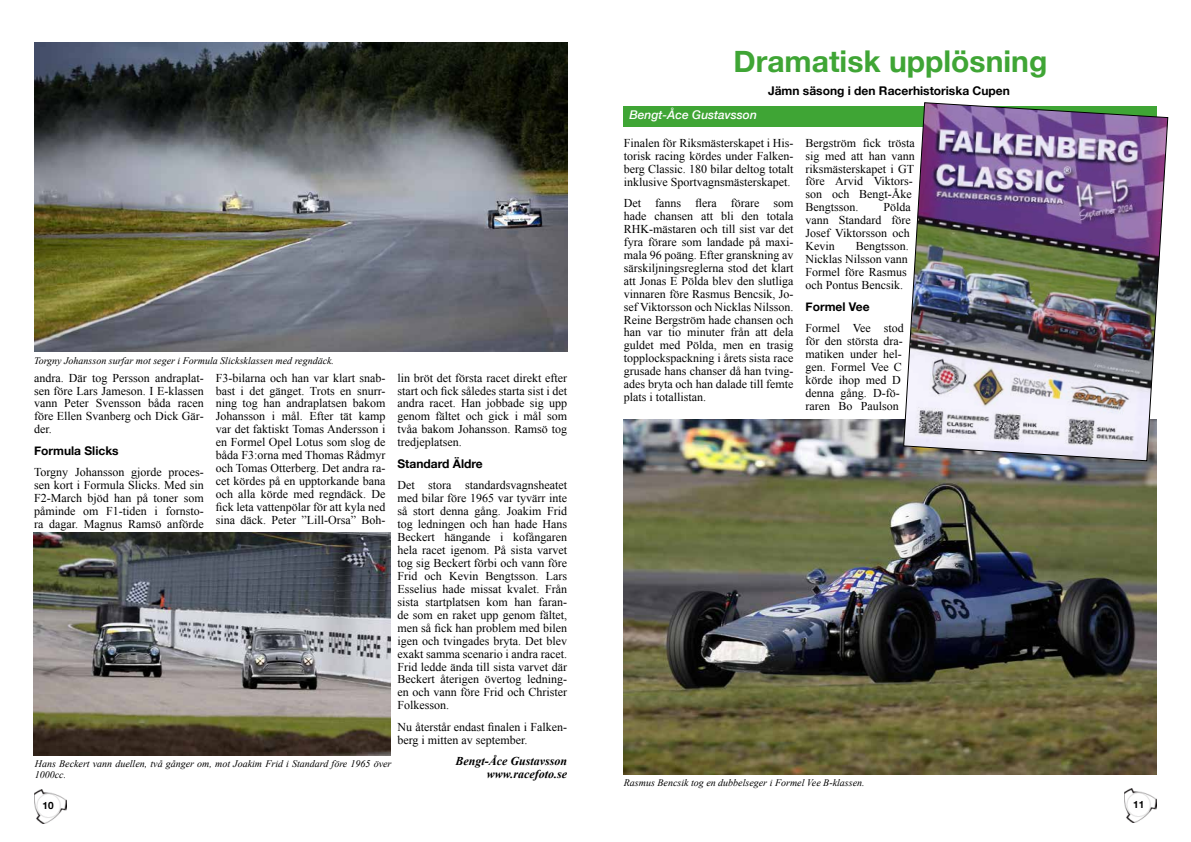
<style>
.page{position:relative;width:1191px;height:842px;background:#fff}
.page>*{position:absolute;margin:0;border:0;box-sizing:border-box;transform-origin:0 0}
.t1{font:700 30px "Helvetica Neue";color:#3fa535}
.t2{font:12px/12.9px "Times New Roman";color:#000;text-align:justify}
.t3{font:700 12px "Helvetica Neue";color:#000}
.t4{font:italic 700 12px/12.9px "Times New Roman";color:#000;text-align:right}
.t5{font:italic 500 12px "Helvetica Neue";color:#fff}
.t6{font:italic 10px/10.8px "Times New Roman";color:#000}
.t7{font:700 10px "Helvetica Neue";color:#000}
</style>
<div class="page">
<img style="left:34px;top:789px;width:32px;height:34px">
<img style="left:1124px;top:789px;width:33px;height:34px">
<img style="left:34px;top:43px;width:533px;height:308px">
<img style="left:33px;top:533px;width:357px;height:222px">
<div style="left:624px;top:106px;width:533px;height:21px;background:#3fa535"></div>
<img style="left:624px;top:419px;width:533px;height:355px">
<img style="left:902px;top:102px;width:266px;height:360px">
<p class="t6" style="left:34px;top:355px;width:301px">Torgny Johansson surfar mot seger i Formula Slicksklassen med regndäck.</p>
<p class="t2" style="left:216px;top:371px;width:171px">F3-bilarna och han var klart snab&shy;bast i det gänget. Trots en snurr&shy;ning tog han andraplatsen bakom Johansson i mål. Efter tät kamp var det faktiskt Tomas Andersson i en Formel Opel Lotus som slog de båda F3:orna med Thomas Rådmyr och Tomas Otterberg. Det andra ra&shy;cet kördes på en upptorkande bana och alla körde med regndäck. De fick leta vattenpölar för att kyla ned sina däck. Peter ”Lill-Orsa” Boh-</p>
<p class="t2" style="left:397px;top:371px;width:171px">lin bröt det första racet direkt efter start och fick således starta sist i det andra racet. Han jobbade sig upp genom fältet och gick i mål som tvåa bakom Johansson. Ramsö tog tredjeplatsen.</p>
<p class="t2" style="left:34px;top:371px;width:171px">andra. Där tog Persson andraplat&shy;sen före Lars Jameson. I E-klassen vann Peter Svensson båda racen före Ellen Svanberg och Dick Gär&shy;der.</p>
<p class="t3" style="left:34px;top:441px;width:86px">Formula Slicks</p>
<p class="t2" style="left:34px;top:466px;width:171px">Torgny Johansson gjorde proces&shy;sen kort i Formula Slicks. Med sin F2-March bjöd han på toner som påminde om F1-tiden i fornsto&shy;ra dagar. Magnus Ramsö anförde</p>
<p class="t3" style="left:397px;top:454px;width:87px">Standard Äldre</p>
<p class="t2" style="left:397px;top:479px;width:171px">Det stora standardsvagnsheatet med bilar före 1965 var tyvärr inte så stort denna gång. Joakim Frid tog ledningen och han hade Hans Beckert hängande i kofångaren hela racet igenom. På sista varvet tog sig Beckert förbi och vann före Frid och Kevin Bengtsson. Lars Esselius hade missat kvalet. Från sista startplatsen kom han faran&shy;de som en raket upp genom fältet, men så fick han problem med bilen igen och tvingades bryta. Det blev exakt samma scenario i andra racet.<br>Frid ledde ända till sista varvet där Beckert återigen övertog ledning&shy;en och vann före Frid och Christer Folkesson.</p>
<p class="t2" style="left:397px;top:720px;width:171px">Nu återstår endast finalen i Falken&shy;berg i mitten av september.</p>
<p class="t4" style="left:455px;top:754px;width:113px">Bengt-Åce Gustavsson www.racefoto.se</p>
<p class="t6" style="left:35px;top:758px;width:358px">Hans Beckert vann duellen, två gånger om, mot Joakim Frid i Standard före 1965 över<br>1000cc.</p>
<h1 class="t1" style="left:733px;top:38px;width:315px">Dramatisk upplösning</h1>
<p class="t3" style="left:768px;top:81px;width:243px">Jämn säsong i den Racerhistoriska Cupen</p>
<p class="t5" style="left:629px;top:105px;width:129px">Bengt-Åce Gustavsson</p>
<p class="t2" style="left:624px;top:136px;width:171px">Finalen för Riksmästerskapet i His&shy;torisk racing kördes under Falken&shy;berg Classic. 180 bilar deltog totalt inklusive Sportvagnsmästerskapet.</p>
<p class="t2" style="left:624px;top:196px;width:171px">Det fanns flera förare som hade chansen att bli den totala RHK-mästaren och till sist var det fyra förare som landade på maxi&shy;mala 96 poäng. Efter granskning av särskiljningsreglerna stod det klart att Jonas E Pölda blev den slutliga vinnaren före Rasmus Bencsik, Jo&shy;sef Viktorsson och Nicklas Nilsson.<br>Reine Bergström hade chansen och han var tio minuter från att dela guldet med Pölda, men en trasig topplockspackning i årets sista race grusade hans chanser då han tving&shy;ades bryta och han dalade till femte plats i totallistan.</p>
<p class="t2" style="left:805px;top:136px;width:111px;text-align:left">Bergström fick trösta sig med att han vann riksmästerskapet i GT före Arvid Viktors&shy;son och Bengt-Åke<br>Bengtsson.</p>
<p class="t2" style="left:805px;top:201px;width:107px;text-indent:78px">Pölda vann Standard före Josef Viktorsson och Kevin</p>
<p class="t2" style="left:805px;top:240px;width:105px;text-align:left;text-indent:50px">Bengtsson.<br>Nicklas Nilsson vann<br>Formel före Rasmus och Pontus Bencsik.</p>
<p class="t3" style="left:805px;top:297px;width:65px">Formel Vee</p>
<p class="t2" style="left:805px;top:321px;width:100px;text-align:left">Formel Vee stod för den största dra&shy;matiken under hel&shy;gen. Formel Vee C körde ihop med D denna gång. D-fö&shy;raren Bo Paulson</p>
<p class="t6" style="left:624px;top:777px;width:242px">Rasmus Bencsik tog en dubbelseger i Formel Vee B-klassen.</p>
<p class="t7" style="left:43px;top:797px;width:13px">10</p>
<p class="t7" style="left:1133px;top:797px;width:13px">11</p>
</div>
